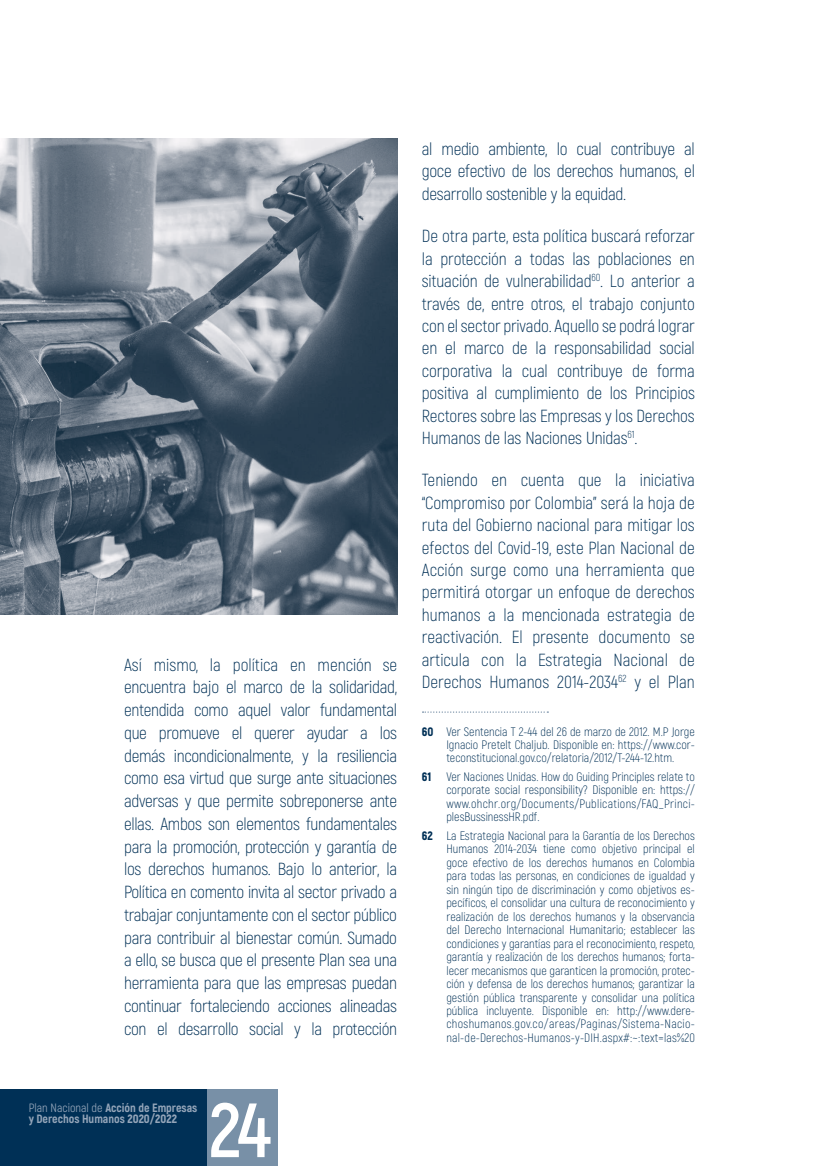
<style>
.page{position:relative;width:819px;height:1166px;background:#fff}
.page>*{position:absolute;margin:0;border:0;box-sizing:border-box;transform-origin:0 0}
.t1{font:700 76.65px "Akrobat";color:#fff}
.t2{font:300 17.5px/22.8px "Akrobat";letter-spacing:-.02em;color:#003056;text-align:justify}
.t3{font:300 12.25px/13.5px "Akrobat";letter-spacing:.015em;color:#003056;text-align:justify}
.t4{font:800 12.08px/10.8px "Akrobat";color:#94a5b9}
.s1{font-weight:400}
.s2{font-weight:900}
</style>
<div class="page">
<div style="left:46px;top:1089px;width:232px;height:77px;background:#7890a7"></div>
<div style="left:0;top:1089px;width:207px;height:77px;background:#003056"></div>
<svg style="left:422px;top:711px;width:126px;height:2px"></svg>
<img style="left:0;top:139px;width:397px;height:476px">
<p class="t2" style="left:124px;top:653px;width:274px">Así mismo, la política en mención se encuentra bajo el marco de la solidaridad, entendida como aquel valor fundamental que promueve el querer ayudar a los demás incondicionalmente, y la resiliencia como esa virtud que surge ante situaciones adversas y que permite sobreponerse ante ellas. Ambos son elementos fundamentales para la promoción, protección y garantía de los derechos humanos. Bajo lo anterior, la Política en comento invita al sector privado a trabajar conjuntamente con el sector público para contribuir al bienestar común. Sumado a ello, se busca que el presente Plan sea una herramienta para que las empresas puedan continuar fortaleciendo acciones alineadas con el desarrollo social y la protección</p>
<p class="t4" style="left:29px;top:1102px;width:170px"><span class="s1">Plan Nacional de</span> Acción de Empresas y Derechos Humanos <span class="s2">2020/2022</span></p>
<h1 class="t1" style="left:209px;top:1082px;width:63px">24</h1>
<p class="t2" style="left:422px;top:137px;width:274px">al medio ambiente, lo cual contribuye al goce efectivo de los derechos humanos, el desarrollo sostenible y la equidad.</p>
<p class="t2" style="left:422px;top:225px;width:274px">De otra parte, esta política buscará reforzar la protección a todas las poblaciones en situación de vulnerabilidad<sup>60</sup>. Lo anterior a través de, entre otros, el trabajo conjunto con el sector privado. Aquello se podrá lograr en el marco de la responsabilidad social corporativa la cual contribuye de forma positiva al cumplimiento de los Principios Rectores sobre las Empresas y los Derechos Humanos de las Naciones Unidas<sup>61</sup>.</p>
<p class="t2" style="left:422px;top:469px;width:274px">Teniendo en cuenta que la iniciativa “Compromiso por Colombia” será la hoja de ruta del Gobierno nacional para mitigar los efectos del Covid-19, este Plan Nacional de Acción surge como una herramienta que permitirá otorgar un enfoque de derechos humanos a la mencionada estrategia de reactivación. El presente documento se articula con la Estrategia Nacional de Derechos Humanos 2014-2034<sup>62</sup> y el Plan</p>
<p class="t3" style="left:446px;top:724px;width:250px;text-indent:-24px"><span class="s2">60</span> Ver Sentencia T 2-44 del 26 de marzo de 2012. M.P Jorge Ignacio Pretelt Chaljub. Disponible en: https://www.cor&shy;teconstitucional.gov.co/relatoria/2012/T-244-12.htm.</p>
<p class="t3" style="left:446px;top:770px;width:250px;text-indent:-24px"><span class="s2">61</span> Ver Naciones Unidas. How do Guiding Principles relate to corporate social responsibility? Disponible en: https:// www.ohchr.org/Documents/Publications/FAQ_Princi&shy;plesBussinessHR.pdf.</p>
<p class="t3" style="left:446px;top:829px;width:250px;text-indent:-24px"><span class="s2">62</span> La Estrategia Nacional para la Garantía de los Derechos Humanos 2014-2034 tiene como objetivo principal el goce efectivo de los derechos humanos en Colombia para todas las personas, en condiciones de igualdad y sin ningún tipo de discriminación y como objetivos es&shy;pecíficos, el consolidar una cultura de reconocimiento y realización de los derechos humanos y la observancia del Derecho Internacional Humanitario; establecer las condiciones y garantías para el reconocimiento, respeto, garantía y realización de los derechos humanos; forta&shy;lecer mecanismos que garanticen la promoción, protec&shy;ción y defensa de los derechos humanos; garantizar la gestión pública transparente y consolidar una política pública incluyente. Disponible en: http://www.dere&shy;choshumanos.gov.co/areas/Paginas/Sistema-Nacio&shy;nal-de-Derechos-Humanos-y-DIH.aspx#:~:text=las%20</p>
</div>
